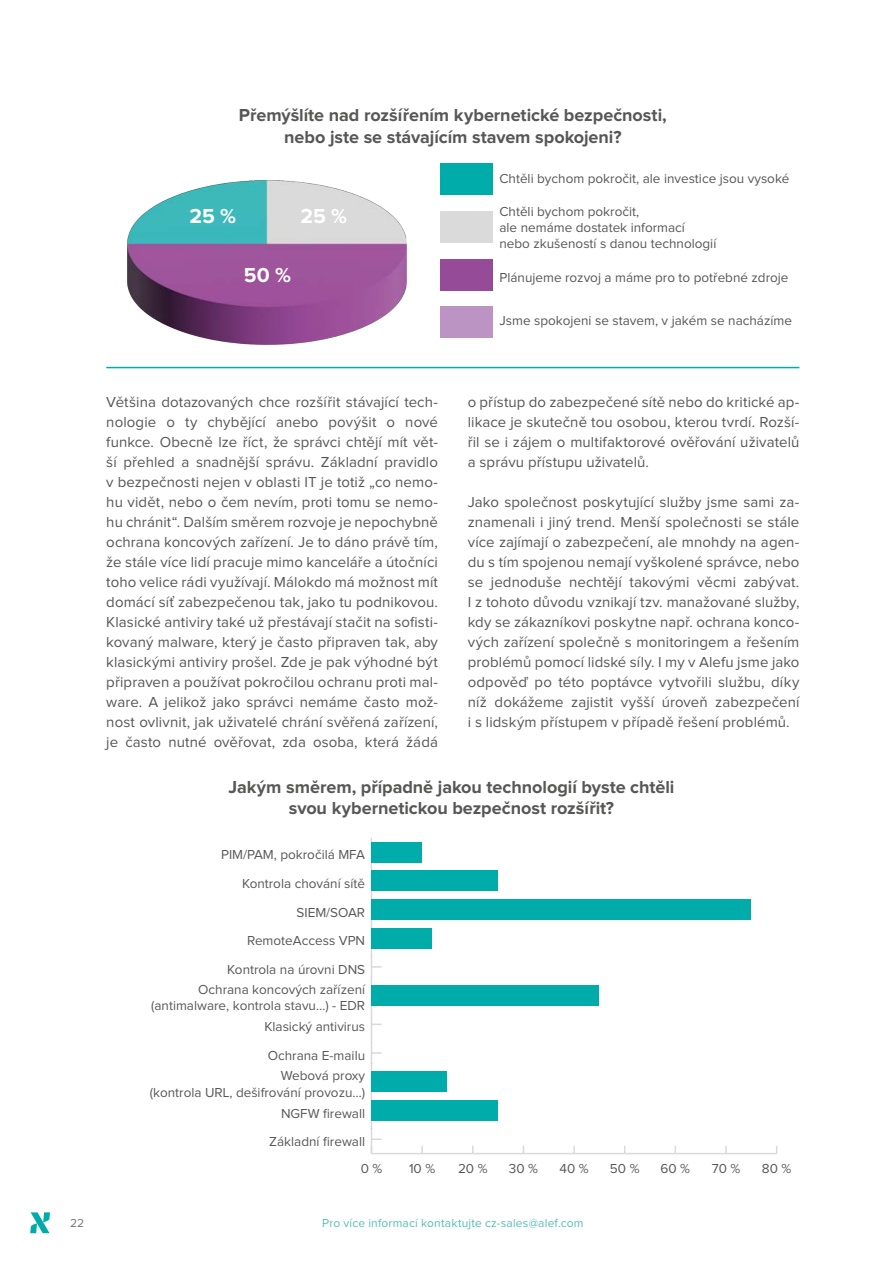
<style>
.page{position:relative;width:893px;height:1263px;background:#fff}
.page>*{position:absolute;margin:0;border:0;box-sizing:border-box;transform-origin:0 0}
.t1{font:700 21px "Proxima Nova";color:#fff}
.t2{font:700 18px/21.6px "Proxima Nova";letter-spacing:-.005em;color:#575756;text-align:center}
.t3{font:15px/20px "Proxima Nova";letter-spacing:.005em;color:#575756;text-align:justify}
.t4{font:13.5px/16.2px "Proxima Nova";color:#575756;text-align:right}
.t5{font:12px "Proxima Nova";letter-spacing:.015em;color:#55bdba}
.t6{font:12px "Proxima Nova";color:#787878}
</style>
<div class="page">
<svg style="left:30px;top:1212px;width:20px;height:21px"></svg>
<div style="left:440px;top:164px;width:53px;height:31px;background:#00aca9"></div>
<div style="left:440px;top:211px;width:53px;height:32px;background:#dadada"></div>
<div style="left:440px;top:259px;width:53px;height:31px;background:#954b97"></div>
<div style="left:440px;top:306px;width:53px;height:32px;background:#bc94c4"></div>
<img style="left:128px;top:180px;width:278px;height:164px">
<hr style="left:106px;top:367px;width:693px;height:1px;background:#00aca9">
<hr style="left:371px;top:1153px;width:406px;height:1px;background:#dadada">
<svg style="left:421px;top:1146px;width:2px;height:7px"></svg>
<svg style="left:472px;top:1146px;width:2px;height:7px"></svg>
<svg style="left:573px;top:1146px;width:2px;height:7px"></svg>
<svg style="left:725px;top:1146px;width:2px;height:7px"></svg>
<hr style="left:371px;top:838px;width:1px;height:315px;background:#dadada">
<div style="left:371px;top:842px;width:51px;height:20px;background:#00aca9"></div>
<div style="left:371px;top:870px;width:127px;height:21px;background:#00aca9"></div>
<div style="left:371px;top:899px;width:380px;height:21px;background:#00aca9"></div>
<div style="left:371px;top:928px;width:61px;height:20px;background:#00aca9"></div>
<svg style="left:371px;top:956px;width:11px;height:12px"></svg>
<div style="left:371px;top:985px;width:228px;height:21px;background:#00aca9"></div>
<svg style="left:372px;top:1023px;width:10px;height:3px"></svg>
<svg style="left:372px;top:1052px;width:10px;height:2px"></svg>
<div style="left:371px;top:1071px;width:76px;height:21px;background:#00aca9"></div>
<div style="left:371px;top:1100px;width:127px;height:21px;background:#00aca9"></div>
<svg style="left:371px;top:1138px;width:11px;height:15px"></svg>
<p class="t2" style="left:239px;top:105px;width:429px">Přemýšlíte nad rozšířením kybernetické bezpečnosti, nebo jste se stávajícím stavem spokojeni?</p>
<h1 class="t1" style="left:189px;top:207px;width:48px">25 %</h1>
<h1 class="t1" style="left:300px;top:207px;width:48px">25 %</h1>
<h1 class="t1" style="left:244px;top:265px;width:49px">50 %</h1>
<p class="t4" style="left:499px;top:171px;width:292px">Chtěli bychom pokročit, ale investice jsou vysoké</p>
<p class="t4" style="left:499px;top:204px;width:218px;text-align:left">Chtěli bychom pokročit,<br>ale nemáme dostatek informací nebo zkušeností s danou technologií</p>
<p class="t4" style="left:499px;top:270px;width:291px">Plánujeme rozvoj a máme pro to potřebné zdroje</p>
<p class="t4" style="left:499px;top:313px;width:294px">Jsme spokojeni se stavem, v jakém se nacházíme</p>
<p class="t3" style="left:106px;top:393px;width:333px">Většina dotazovaných chce rozšířit stávající tech&shy;nologie o ty chybějící anebo povýšit o nové funkce. Obecně lze říct, že správci chtějí mít vět&shy;ší přehled a snadnější správu. Základní pravidlo v bezpečnosti nejen v oblasti IT je totiž „co nemo&shy;hu vidět, nebo o čem nevím, proti tomu se nemo&shy;hu chránit“. Dalším směrem rozvoje je nepochybně ochrana koncových zařízení. Je to dáno právě tím, že stále více lidí pracuje mimo kanceláře a útočníci toho velice rádi využívají. Málokdo má možnost mít domácí síť zabezpečenou tak, jako tu podnikovou.<br>Klasické antiviry také už přestávají stačit na sofisti&shy;kovaný malware, který je často připraven tak, aby klasickými antiviry prošel. Zde je pak výhodné být připraven a používat pokročilou ochranu proti mal&shy;ware. A jelikož jako správci nemáme často mož&shy;nost ovlivnit, jak uživatelé chrání svěřená zařízení, je často nutné ověřovat, zda osoba, která žádá</p>
<p class="t3" style="left:468px;top:393px;width:333px">o přístup do zabezpečené sítě nebo do kritické ap&shy;likace je skutečně tou osobou, kterou tvrdí. Rozší&shy;řil se i zájem o multifaktorové ověřování uživatelů a správu přístupu uživatelů.</p>
<p class="t3" style="left:468px;top:493px;width:333px">Jako společnost poskytující služby jsme sami za&shy;znamenali i jiný trend. Menší společnosti se stále více zajímají o zabezpečení, ale mnohdy na agen&shy;du s tím spojenou nemají vyškolené správce, nebo se jednoduše nechtějí takovými věcmi zabývat.<br>I z tohoto důvodu vznikají tzv. manažované služby, kdy se zákazníkovi poskytne např. ochrana konco&shy;vých zařízení společně s monitoringem a řešením problémů pomocí lidské síly. I my v Alefu jsme jako odpověď po této poptávce vytvořili službu, díky níž dokážeme zajistit vyšší úroveň zabezpečení i s lidským přístupem v případě řešení problémů.</p>
<p class="t2" style="left:228px;top:777px;width:448px">Jakým směrem, případně jakou technologií byste chtěli svou kybernetickou bezpečnost rozšířit?</p>
<p class="t4" style="left:221px;top:847px;width:146px">PIM/PAM, pokročilá MFA</p>
<p class="t4" style="left:242px;top:876px;width:125px">Kontrola chování sítě</p>
<p class="t4" style="left:297px;top:904px;width:70px">SIEM/SOAR</p>
<p class="t4" style="left:247px;top:933px;width:119px">RemoteAccess VPN</p>
<p class="t4" style="left:227px;top:962px;width:139px">Kontrola na úrovni DNS</p>
<p class="t4" style="left:151px;top:982px;width:215px">Ochrana koncových zařízení (antimalware, kontrola stavu…) - EDR</p>
<p class="t4" style="left:264px;top:1019px;width:102px">Klasický antivirus</p>
<p class="t4" style="left:268px;top:1048px;width:99px">Ochrana E-mailu</p>
<p class="t4" style="left:150px;top:1068px;width:217px">Webová proxy<br>(kontrola URL, dešifrování provozu…)</p>
<p class="t4" style="left:281px;top:1105px;width:86px">NGFW firewall</p>
<p class="t4" style="left:269px;top:1134px;width:97px">Základní firewall</p>
<p class="t4" style="left:361px;top:1161px;width:23px">0 %</p>
<p class="t4" style="left:409px;top:1161px;width:28px">10 %</p>
<p class="t4" style="left:458px;top:1161px;width:31px">20 %</p>
<p class="t4" style="left:509px;top:1161px;width:31px">30 %</p>
<p class="t4" style="left:559px;top:1161px;width:31px">40 %</p>
<p class="t4" style="left:610px;top:1161px;width:31px">50 %</p>
<p class="t4" style="left:661px;top:1161px;width:31px">60 %</p>
<p class="t4" style="left:712px;top:1161px;width:30px">70 %</p>
<p class="t4" style="left:762px;top:1161px;width:31px">80 %</p>
<p class="t6" style="left:70px;top:1218px;width:16px">22</p>
<p class="t5" style="left:322px;top:1217px;width:263px">Pro více informací kontaktujte cz-sales@alef.com</p>
</div>
